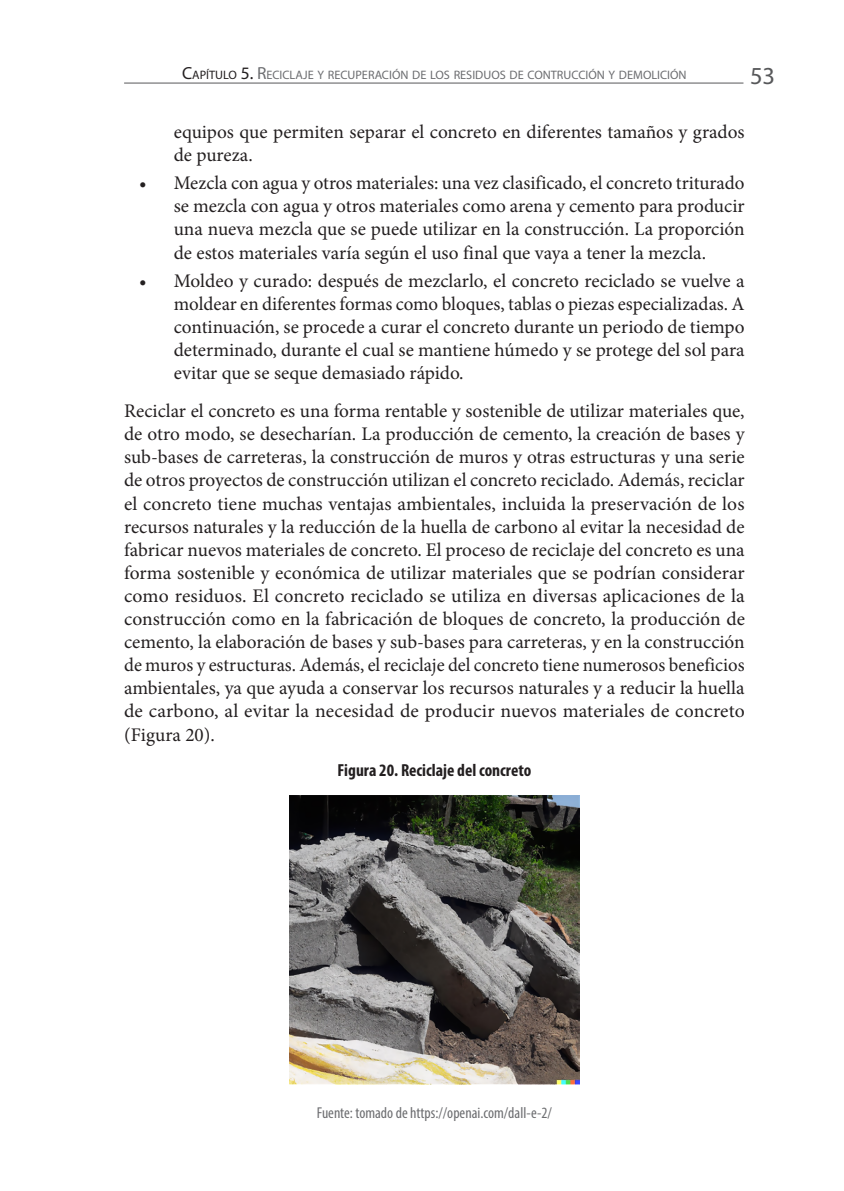
<style>
.page{position:relative;width:844px;height:1191px;background:#fff}
.page>*{position:absolute;margin:0;border:0;box-sizing:border-box;transform-origin:0 0}
.t1{font:24.5px "Myriad Pro";color:#57585a}
.Textos_generales{font:19.25px/23.1px "Minion Pro";color:#231f20;text-align:justify}
.t2{font:700 condensed 17.5px "Myriad Pro";color:#231f20}
.Fuente{font:condensed 15.75px "Myriad Pro";color:#6c6d70}
.t3{font:12.25px "Myriad Pro";color:#6c6d70}
.s1{font-size:17.5px;color:#231f20}
.s2{color:#231f20}
.s3{font-size:17.5px}
</style>
<div class="page">
<hr style="left:124px;top:83px;width:619px;height:1px;background:#57585a">
<img style="left:290px;top:795px;width:289px;height:289px">
<p class="t3" style="left:182px;top:67px;width:506px"><span class="s1">C</span><span class="s2">APÍTULO</span> <span class="s1">5.</span> <span class="s3">R</span>ECICLAJE Y RECUPERACIÓN DE LOS RESIDUOS DE CONTRUCCIÓN Y DEMOLICIÓN</p>
<p class="t1" style="left:749px;top:60px;width:27px">53</p>
<p class="Textos_generales" style="left:174px;top:120px;width:572px">equipos que permiten separar el concreto en diferentes tamaños y grados de pureza.</p>
<p class="Textos_generales" style="left:174px;top:172px;width:572px;text-indent:-35px">• Mezcla con agua y otros materiales: una vez clasificado, el concreto triturado se mezcla con agua y otros materiales como arena y cemento para producir una nueva mezcla que se puede utilizar en la construcción. La proporción de estos materiales varía según el uso final que vaya a tener la mezcla.</p>
<p class="Textos_generales" style="left:174px;top:269px;width:572px;text-indent:-35px">• Moldeo y curado: después de mezclarlo, el concreto reciclado se vuelve a moldear en diferentes formas como bloques, tablas o piezas especializadas. A continuación, se procede a curar el concreto durante un periodo de tiempo determinado, durante el cual se mantiene húmedo y se protege del sol para evitar que se seque demasiado rápido.</p>
<p class="Textos_generales" style="left:124px;top:399px;width:622px">Reciclar el concreto es una forma rentable y sostenible de utilizar materiales que, de otro modo, se desecharían. La producción de cemento, la creación de bases y sub-bases de carreteras, la construcción de muros y otras estructuras y una serie de otros proyectos de construcción utilizan el concreto reciclado. Además, reciclar el concreto tiene muchas ventajas ambientales, incluida la preservación de los recursos naturales y la reducción de la huella de carbono al evitar la necesidad de fabricar nuevos materiales de concreto. El proceso de reciclaje del concreto es una forma sostenible y económica de utilizar materiales que se podrían considerar como residuos. El concreto reciclado se utiliza en diversas aplicaciones de la construcción como en la fabricación de bloques de concreto, la producción de cemento, la elaboración de bases y sub-bases para carreteras, y en la construcción de muros y estructuras. Además, el reciclaje del concreto tiene numerosos beneficios ambientales, ya que ayuda a conservar los recursos naturales y a reducir la huella de carbono, al evitar la necesidad de producir nuevos materiales de concreto (Figura 20).</p>
<p class="t2" style="left:337px;top:759px;width:195px">Figura 20. Reciclaje del concreto</p>
<p class="Fuente" style="left:317px;top:1103px;width:236px">Fuente: tomado de https://openai.com/dall-e-2/</p>
</div>
